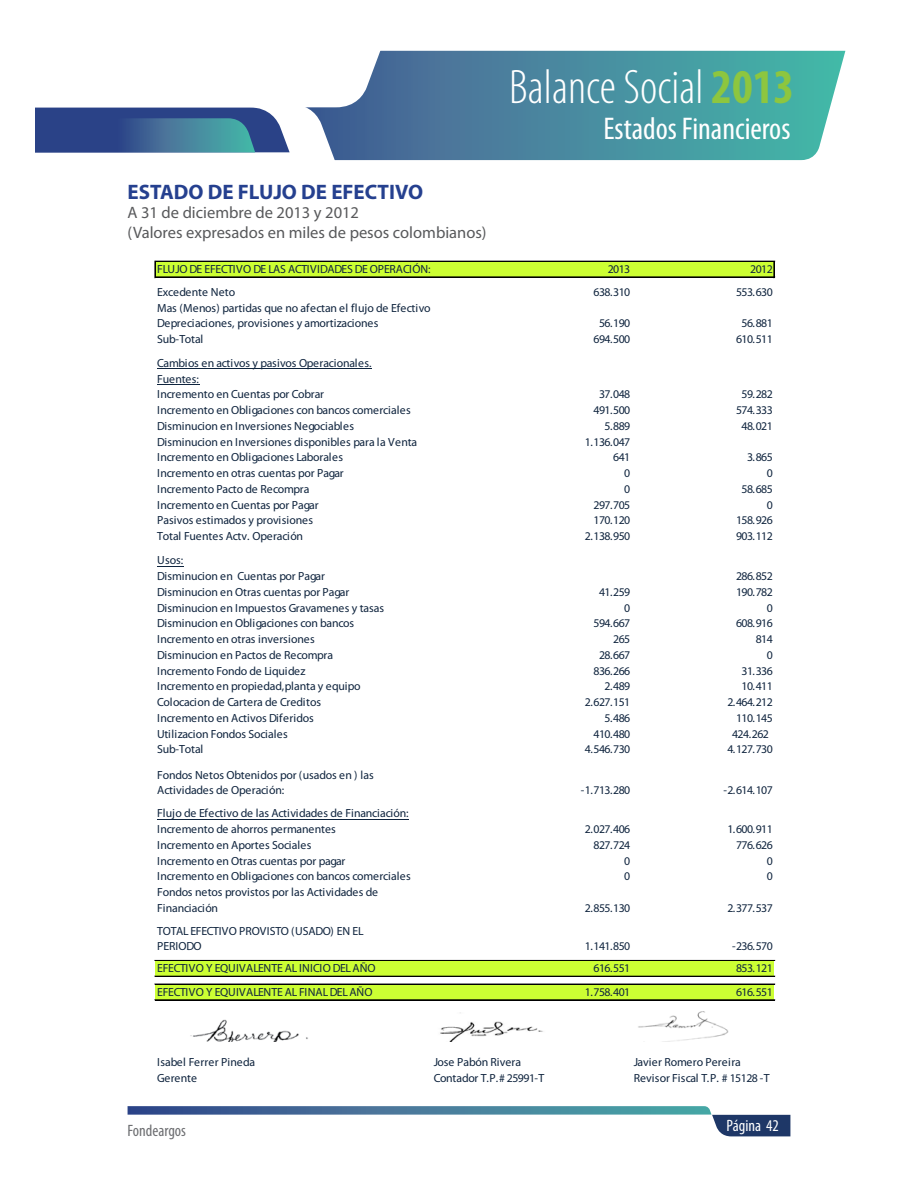
<style>
.page{position:relative;width:918px;height:1188px;background:#fff}
.page>*{position:absolute;margin:0;border:0;box-sizing:border-box;transform-origin:0 0}
.t1{font:300 condensed 48.75px "Myriad Pro";color:#fff}
.t2{font:condensed 31.5px "Myriad Pro";color:#fff}
.t3{font:700 21px "Myriad Pro";color:#25408f}
.t4{font:16.5px/19.8px "Myriad Pro";color:#58595b}
.t5{font:condensed 16.5px "Myriad Pro";color:#6d6e71}
.t6{font:condensed 16.5px "Myriad Pro";color:#fff}
.t7{font:11.85px/15.8px "Myriad Pro";letter-spacing:-.015em;color:#0f243e}
.t8{font:11.85px "Myriad Pro";letter-spacing:.005em;color:#0f243e}
.s1{font-weight:700;color:#8dc63f}
</style>
<div class="page">
<svg style="left:403px;top:51px;width:442px;height:109px;background:#4d95a3"></svg>
<svg style="left:35px;top:50px;width:368px;height:111px"></svg>
<svg style="left:128px;top:1106px;width:662px;height:30px"></svg>
<svg style="left:154px;top:260px;width:622px;height:1px"></svg>
<div style="left:155px;top:261px;width:620px;height:17px;background:#cf3"></div>
<div style="left:155px;top:960px;width:620px;height:17px;background:#cf3"></div>
<div style="left:774px;top:960px;width:13px;height:17px;background:#fff"></div>
<div style="left:155px;top:984px;width:620px;height:17px;background:#cf3"></div>
<div style="left:774px;top:984px;width:13px;height:17px;background:#fff"></div>
<hr style="left:157px;top:368px;width:215px;height:1px;background:#0f243e">
<hr style="left:157px;top:384px;width:43px;height:1px;background:#0f243e">
<svg style="left:157px;top:566px;width:27px;height:1px"></svg>
<hr style="left:157px;top:819px;width:252px;height:1px;background:#0f243e">
<hr style="left:156px;top:261px;width:619px;height:1px;background:#000">
<svg style="left:155px;top:261px;width:1px;height:17px"></svg>
<hr style="left:156px;top:277px;width:619px;height:1px;background:#000">
<svg style="left:774px;top:262px;width:1px;height:15px"></svg>
<hr style="left:155px;top:960px;width:620px;height:1px;background:#000">
<hr style="left:155px;top:976px;width:620px;height:1px;background:#000">
<hr style="left:155px;top:984px;width:620px;height:1px;background:#000">
<hr style="left:155px;top:1000px;width:620px;height:1px;background:#000">
<img style="left:190px;top:1019px;width:118px;height:22px">
<img style="left:440px;top:1012px;width:103px;height:29px">
<img style="left:638px;top:1011px;width:91px;height:30px">
<h1 class="t1" style="left:509px;top:60px;width:287px">Balance Social <span class="s1">2013</span></h1>
<h2 class="t2" style="left:603px;top:111px;width:189px">Estados Financieros</h2>
<h3 class="t3" style="left:128px;top:180px;width:297px">ESTADO DE FLUJO DE EFECTIVO</h3>
<h3 class="t4" style="left:128px;top:203px;width:361px">A 31 de diciembre de 2013 y 2012<br>(Valores expresados en miles de pesos colombianos(</h3>
<p class="t7" style="left:157px;top:262px;width:275px">FLUJO DE EFECTIVO DE LAS ACTIVIDADES DE OPERACIÓN:</p>
<p class="t7" style="left:608px;top:262px;width:24px">2013</p>
<p class="t7" style="left:750px;top:262px;width:24px">2012</p>
<p class="t7" style="left:157px;top:284px;width:275px">Excedente Neto<br>Mas (Menos) partidas que no afectan el flujo de Efectivo</p>
<p class="t7" style="left:594px;top:284px;width:38px">638.310</p>
<p class="t7" style="left:736px;top:284px;width:38px">553.630</p>
<p class="t7" style="left:157px;top:316px;width:223px">Depreciaciones, provisiones y amortizaciones</p>
<p class="t7" style="left:599px;top:316px;width:33px">56.190</p>
<p class="t7" style="left:742px;top:316px;width:33px">56.881</p>
<p class="t7" style="left:157px;top:328px;width:216px;line-height:23.5px">Sub-Total<br>Cambios en activos y pasivos Operacionales.</p>
<p class="t7" style="left:157px;top:371px;width:43px">Fuentes:</p>
<p class="t7" style="left:594px;top:332px;width:38px">694.500</p>
<p class="t7" style="left:736px;top:332px;width:38px">610.511</p>
<p class="t7" style="left:157px;top:387px;width:168px">Incremento en Cuentas por Cobrar</p>
<p class="t7" style="left:599px;top:387px;width:33px">37.048</p>
<p class="t7" style="left:742px;top:387px;width:33px">59.282</p>
<p class="t7" style="left:157px;top:402px;width:255px">Incremento en Obligaciones con bancos comerciales</p>
<p class="t7" style="left:594px;top:402px;width:38px">491.500</p>
<p class="t7" style="left:736px;top:402px;width:38px">574.333</p>
<p class="t8" style="left:157px;top:419px;width:198px">Disminucion en Inversiones Negociables</p>
<p class="t7" style="left:605px;top:418px;width:27px">5.889</p>
<p class="t7" style="left:742px;top:418px;width:33px">48.021</p>
<p class="t8" style="left:157px;top:435px;width:262px">Disminucion en Inversiones disponibles para la Venta</p>
<p class="t7" style="left:585px;top:434px;width:47px">1.136.047</p>
<p class="t7" style="left:157px;top:450px;width:187px">Incremento en Obligaciones Laborales</p>
<p class="t7" style="left:613px;top:450px;width:19px">641</p>
<p class="t7" style="left:747px;top:450px;width:27px">3.865</p>
<p class="t7" style="left:157px;top:465px;width:188px">Incremento en otras cuentas por Pagar</p>
<p class="t7" style="left:624px;top:465px;width:8px">0</p>
<p class="t7" style="left:767px;top:465px;width:8px">0</p>
<p class="t7" style="left:157px;top:481px;width:154px">Incremento Pacto de Recompra</p>
<p class="t7" style="left:624px;top:481px;width:8px">0</p>
<p class="t7" style="left:742px;top:481px;width:33px">58.685</p>
<p class="t7" style="left:157px;top:497px;width:163px">Incremento en Cuentas por Pagar</p>
<p class="t7" style="left:594px;top:497px;width:38px">297.705</p>
<p class="t7" style="left:767px;top:497px;width:8px">0</p>
<p class="t7" style="left:157px;top:513px;width:157px">Pasivos estimados y provisiones</p>
<p class="t7" style="left:594px;top:513px;width:38px">170.120</p>
<p class="t7" style="left:736px;top:513px;width:38px">158.926</p>
<p class="t7" style="left:157px;top:524px;width:147px;line-height:24.5px">Total Fuentes Actv. Operación<br>Usos:</p>
<p class="t7" style="left:585px;top:528px;width:47px">2.138.950</p>
<p class="t7" style="left:736px;top:528px;width:38px">903.112</p>
<p class="t7" style="left:157px;top:569px;width:169px">Disminucion en Cuentas por Pagar</p>
<p class="t7" style="left:736px;top:569px;width:38px">286.852</p>
<p class="t7" style="left:157px;top:584px;width:194px">Disminucion en Otras cuentas por Pagar</p>
<p class="t7" style="left:599px;top:584px;width:33px">41.259</p>
<p class="t7" style="left:736px;top:584px;width:38px">190.782</p>
<p class="t7" style="left:157px;top:600px;width:228px">Disminucion en Impuestos Gravamenes y tasas</p>
<p class="t7" style="left:624px;top:600px;width:8px">0</p>
<p class="t7" style="left:767px;top:600px;width:8px">0</p>
<p class="t7" style="left:157px;top:616px;width:198px">Disminucion en Obligaciones con bancos</p>
<p class="t7" style="left:594px;top:616px;width:38px">594.667</p>
<p class="t7" style="left:736px;top:616px;width:38px">608.916</p>
<p class="t8" style="left:157px;top:633px;width:159px">Incremento en otras inversiones</p>
<p class="t7" style="left:613px;top:632px;width:19px">265</p>
<p class="t7" style="left:756px;top:632px;width:19px">814</p>
<p class="t7" style="left:157px;top:647px;width:177px">Disminucion en Pactos de Recompra</p>
<p class="t7" style="left:599px;top:647px;width:33px">28.667</p>
<p class="t7" style="left:767px;top:647px;width:8px">0</p>
<p class="t7" style="left:157px;top:663px;width:150px">Incremento Fondo de Liquidez</p>
<p class="t7" style="left:594px;top:663px;width:38px">836.266</p>
<p class="t7" style="left:742px;top:663px;width:33px">31.336</p>
<p class="t7" style="left:157px;top:679px;width:205px">Incremento en propiedad,planta y equipo</p>
<p class="t7" style="left:605px;top:679px;width:27px">2.489</p>
<p class="t7" style="left:742px;top:679px;width:33px">10.411</p>
<p class="t7" style="left:157px;top:695px;width:165px">Colocacion de Cartera de Creditos</p>
<p class="t7" style="left:585px;top:695px;width:47px">2.627.151</p>
<p class="t7" style="left:727px;top:695px;width:47px">2.464.212</p>
<p class="t7" style="left:157px;top:710px;width:158px">Incremento en Activos Diferidos</p>
<p class="t7" style="left:605px;top:710px;width:27px">5.486</p>
<p class="t7" style="left:736px;top:710px;width:38px">110.145</p>
<p class="t7" style="left:157px;top:726px;width:132px">Utilizacion Fondos Sociales</p>
<p class="t7" style="left:594px;top:726px;width:38px">410.480</p>
<p class="t7" style="left:732px;top:726px;width:38px">424.262</p>
<p class="t7" style="left:157px;top:737px;width:218px;line-height:25.2px">Sub-Total<br>Fondos Netos Obtenidos por (usados en ) las</p>
<p class="t7" style="left:585px;top:742px;width:47px">4.546.730</p>
<p class="t7" style="left:727px;top:742px;width:47px">4.127.730</p>
<p class="t7" style="left:157px;top:779px;width:253px;line-height:22.8px">Actividades de Operación:<br>Flujo de Efectivo de las Actividades de Financiación:</p>
<p class="t7" style="left:581px;top:783px;width:51px">-1.713.280</p>
<p class="t7" style="left:723px;top:783px;width:51px">-2.614.107</p>
<p class="t7" style="left:157px;top:821px;width:180px">Incremento de ahorros permanentes</p>
<p class="t7" style="left:585px;top:821px;width:47px">2.027.406</p>
<p class="t7" style="left:727px;top:821px;width:47px">1.600.911</p>
<p class="t7" style="left:157px;top:837px;width:156px">Incremento en Aportes Sociales</p>
<p class="t7" style="left:594px;top:837px;width:38px">827.724</p>
<p class="t7" style="left:736px;top:837px;width:38px">776.626</p>
<p class="t7" style="left:157px;top:853px;width:190px">Incremento en Otras cuentas por pagar</p>
<p class="t7" style="left:624px;top:853px;width:8px">0</p>
<p class="t7" style="left:767px;top:853px;width:8px">0</p>
<p class="t7" style="left:157px;top:869px;width:255px">Incremento en Obligaciones con bancos comerciales<br>Fondos netos provistos por las Actividades de</p>
<p class="t7" style="left:624px;top:869px;width:8px">0</p>
<p class="t7" style="left:767px;top:869px;width:8px">0</p>
<p class="t7" style="left:157px;top:897px;width:208px;line-height:22.8px">Financiación<br>TOTALEFECTIVO PROVISTO (USADO) EN EL</p>
<p class="t7" style="left:585px;top:900px;width:47px">2.855.130</p>
<p class="t7" style="left:727px;top:900px;width:47px">2.377.537</p>
<p class="t7" style="left:157px;top:939px;width:46px">PERIODO</p>
<p class="t7" style="left:585px;top:939px;width:47px">1.141.850</p>
<p class="t7" style="left:732px;top:939px;width:42px">-236.570</p>
<p class="t7" style="left:157px;top:961px;width:220px">EFECTIVO Y EQUIVALENTE ALINICIO DELAÑO</p>
<p class="t7" style="left:594px;top:961px;width:38px">616.551</p>
<p class="t7" style="left:736px;top:961px;width:38px">853.121</p>
<p class="t7" style="left:157px;top:984px;width:217px">EFECTIVO Y EQUIVALENTE ALFINALDELAÑO</p>
<p class="t7" style="left:585px;top:984px;width:47px">1.758.401</p>
<p class="t7" style="left:736px;top:984px;width:38px">616.551</p>
<p class="t8" style="left:157px;top:1056px;width:99px">Isabel Ferrer Pineda</p>
<p class="t8" style="left:157px;top:1071px;width:41px">Gerente</p>
<p class="t7" style="left:434px;top:1054px;width:89px">Jose Pabón Rivera</p>
<p class="t7" style="left:434px;top:1070px;width:112px">Contador P.T .# 25991-T</p>
<p class="t8" style="left:634px;top:1056px;width:109px">Javier Romero Pereira</p>
<p class="t7" style="left:634px;top:1070px;width:137px">Revisor Fiscal #.P.T 1 5 1 2 8 T-</p>
<h3 class="t5" style="left:128px;top:1122px;width:60px">Fondeargos</h3>
<h3 class="t6" style="left:727px;top:1116px;width:54px">Página 42</h3>
</div>
